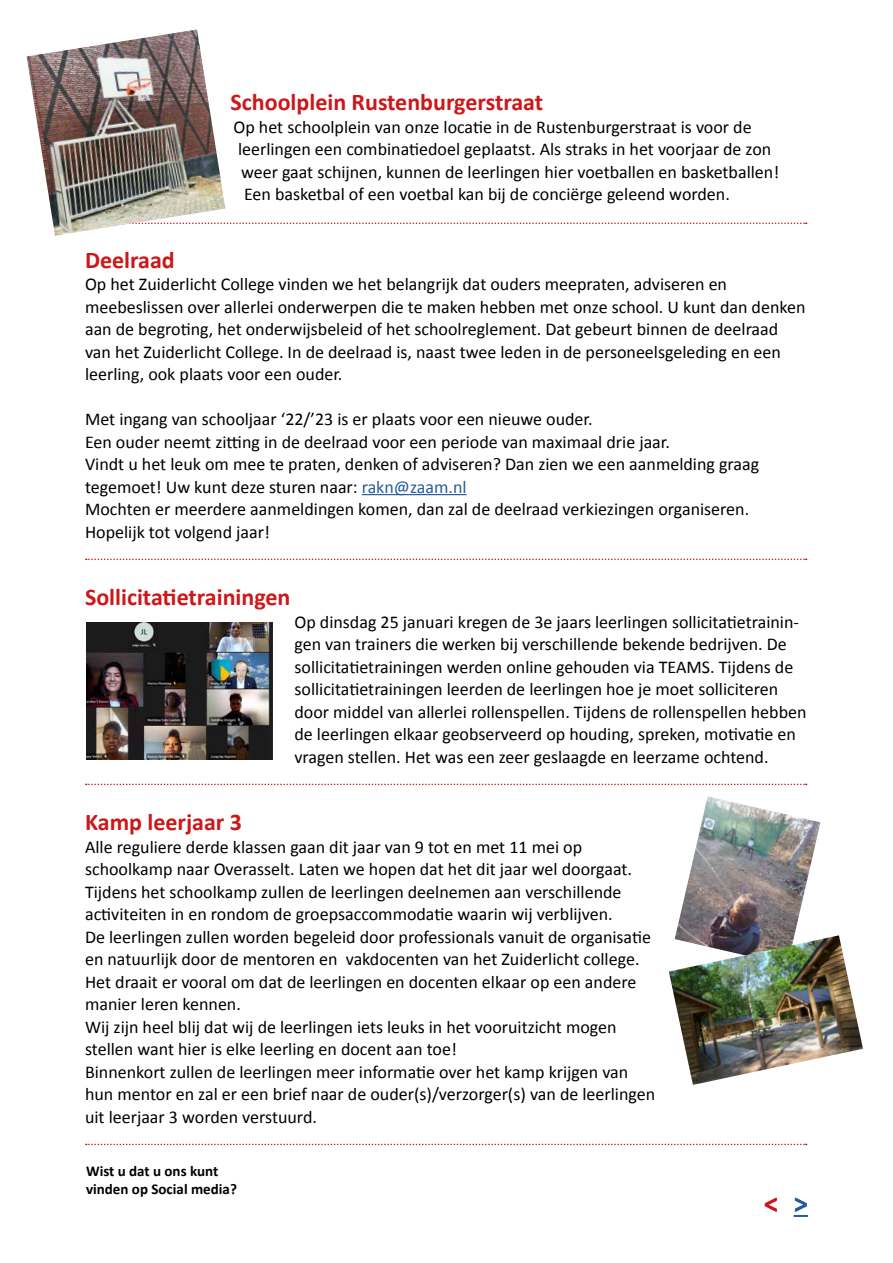
<style>
.page{position:relative;width:893px;height:1263px;background:#fff}
.page>*{position:absolute;margin:0;border:0;box-sizing:border-box;transform-origin:0 0}
.Kopje{font:700 28.5px "Calibri";color:#cd1719}
.Kopje-2{font:700 28.5px "Calibri";color:#275b9b}
.Kopje-3{font:700 24px "Calibri";color:#cd1719}
.Brood{font:18px/22.5px "Calibri";color:#000}
.Brood-2{font:700 15px/18px "Calibri";color:#000}
.s1{color:#275b9b}
</style>
<div class="page">
<svg style="left:226px;top:223px;width:581px;height:1px"></svg>
<hr style="left:362px;top:494px;width:105px;height:1px;background:#275b9b">
<svg style="left:86px;top:559px;width:721px;height:1px"></svg>
<svg style="left:86px;top:784px;width:721px;height:1px"></svg>
<svg style="left:86px;top:1144px;width:721px;height:1px"></svg>
<img style="left:27px;top:29px;width:198px;height:207px">
<img style="left:675px;top:796px;width:145px;height:139px">
<img style="left:669px;top:935px;width:194px;height:150px">
<img style="left:86px;top:622px;width:186px;height:138px">
<svg style="left:794px;top:1215px;width:14px;height:2px"></svg>
<p class="Kopje-3" style="left:231px;top:85px;width:314px">Schoolplein Rustenburgerstraat</p>
<p class="Brood" style="left:234px;top:115px;width:520px">Op het schoolplein van onze locatie in de Rustenburgerstraat is voor de</p>
<p class="Brood" style="left:238px;top:137px;width:535px">leerlingen een combinatiedoel geplaatst. Als straks in het voorjaar de zon</p>
<p class="Brood" style="left:241px;top:160px;width:540px">weer gaat schijnen, kunnen de leerlingen hier voetballen en basketballen!</p>
<p class="Brood" style="left:244px;top:182px;width:487px">Een basketbal of een voetbal kan bij de conciërge geleend worden.</p>
<p class="Kopje-3" style="left:85px;top:243px;width:91px">Deelraad</p>
<p class="Brood" style="left:85px;top:272px;width:722px">Op het Zuiderlicht College vinden we het belangrijk dat ouders meepraten, adviseren en meebeslissen over allerlei onderwerpen die te maken hebben met onze school. U kunt dan denken aan de begroting, het onderwijsbeleid of het schoolreglement. Dat gebeurt binnen de deelraad van het Zuiderlicht College. In de deelraad is, naast twee leden in de personeelsgeleding en een leerling, ook plaats voor een ouder.</p>
<p class="Brood" style="left:85px;top:407px;width:509px">Met ingang van schooljaar ‘22/’23 is er plaats voor een nieuwe ouder.</p>
<p class="Brood" style="left:85px;top:430px;width:586px">Een ouder neemt zitting in de deelraad voor een periode van maximaal drie jaar.</p>
<p class="Brood" style="left:85px;top:452px;width:676px">Vindt u het leuk om mee te praten, denken of adviseren? Dan zien we een aanmelding graag tegemoet! Uw kunt deze sturen naar: <span class="s1">rakn@zaam.nl</span></p>
<p class="Brood" style="left:85px;top:497px;width:666px">Mochten er meerdere aanmeldingen komen, dan zal de deelraad verkiezingen organiseren.</p>
<p class="Brood" style="left:85px;top:520px;width:186px">Hopelijk tot volgend jaar!</p>
<p class="Kopje-3" style="left:85px;top:580px;width:207px">Sollicitatietrainingen</p>
<p class="Brood" style="left:294px;top:610px;width:514px">Op dinsdag 25 januari kregen de 3e jaars leerlingen sollicitatietrainin&shy;gen van trainers die werken bij verschillende bekende bedrijven. De sollicitatietrainingen werden online gehouden via TEAMS. Tijdens de sollicitatietrainingen leerden de leerlingen hoe je moet solliciteren door middel van allerlei rollenspellen. Tijdens de rollenspellen hebben de leerlingen elkaar geobserveerd op houding, spreken, motivatie en vragen stellen. Het was een zeer geslaagde en leerzame ochtend.</p>
<p class="Kopje-3" style="left:85px;top:805px;width:159px">Kamp leerjaar 3</p>
<p class="Brood" style="left:85px;top:835px;width:548px">Alle reguliere derde klassen gaan dit jaar van 9 tot en met 11 mei op schoolkamp naar Overasselt. Laten we hopen dat het dit jaar wel doorgaat.</p>
<p class="Brood" style="left:85px;top:880px;width:567px">Tijdens het schoolkamp zullen de leerlingen deelnemen aan verschillende activiteiten in en rondom de groepsaccommodatie waarin wij verblijven.<br>De leerlingen zullen worden begeleid door professionals vanuit de organisatie en natuurlijk door de mentoren en vakdocenten van het Zuiderlicht college.<br>Het draait er vooral om dat de leerlingen en docenten elkaar op een andere manier leren kennen.</p>
<p class="Brood" style="left:85px;top:1015px;width:533px">Wij zijn heel blij dat wij de leerlingen iets leuks in het vooruitzicht mogen stellen want hier is elke leerling en docent aan toe!</p>
<p class="Brood" style="left:85px;top:1060px;width:572px">Binnenkort zullen de leerlingen meer informatie over het kamp krijgen van hun mentor en zal er een brief naar de ouder(s)/verzorger(s) van de leerlingen uit leerjaar 3 worden verstuurd.</p>
<p class="Brood-2" style="left:86px;top:1162px;width:152px">Wist u dat u ons kunt vinden op Social media?</p>
<p class="Kopje" style="left:764px;top:1183px;width:16px">&lt;</p>
<p class="Kopje-2" style="left:794px;top:1183px;width:16px">&gt;</p>
</div>
